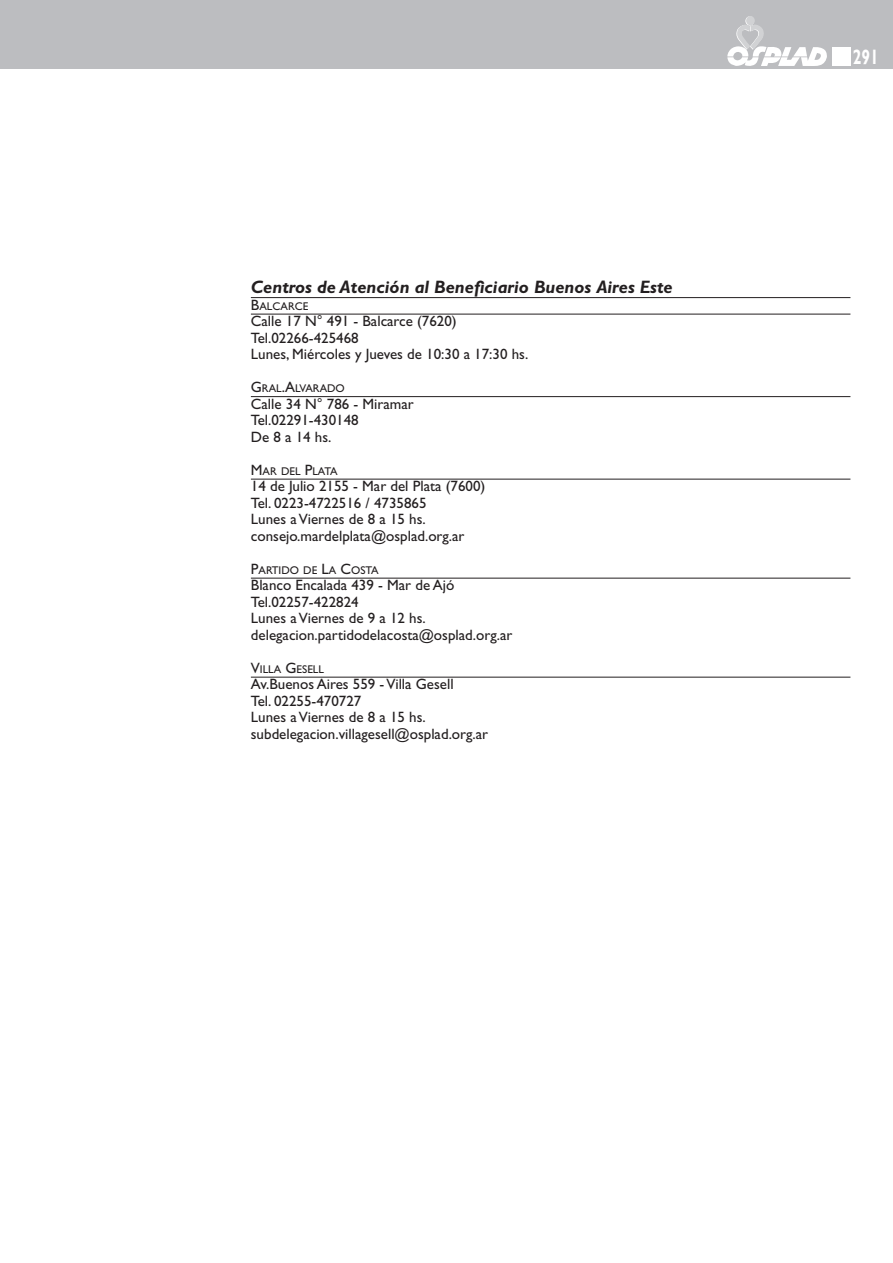
<style>
.page{position:relative;width:893px;height:1263px;background:#fff}
.page>*{position:absolute;margin:0;border:0;box-sizing:border-box;transform-origin:0 0}
.t1{font:700 21px "Gill Sans";color:#fff;scale:.75 1}
.t2{font:italic 700 18px "Gill Sans";color:#231f20}
.t3{font:15px/16.5px "Gill Sans";color:#231f20}
.t4{font:11.25px "Gill Sans";color:#231f20}
.s1{font-size:15px}
</style>
<div class="page">
<div style="left:0;top:0;width:893px;height:68px;background:#bcbdc0"></div>
<div style="left:746px;top:16px;width:9px;height:9px;background:#d1d2d4;border-radius:50%"></div>
<svg style="left:727px;top:24px;width:100px;height:42px"></svg>
<div style="left:832px;top:48px;width:18px;height:18px;background:#fff"></div>
<hr style="left:251px;top:297px;width:599px;height:1px;background:#231f20">
<hr style="left:251px;top:314px;width:599px;height:1px;background:#231f20">
<hr style="left:251px;top:396px;width:599px;height:1px;background:#231f20">
<hr style="left:251px;top:479px;width:599px;height:1px;background:#231f20">
<hr style="left:251px;top:578px;width:599px;height:1px;background:#231f20">
<hr style="left:251px;top:677px;width:599px;height:1px;background:#231f20">
<p class="t2" style="left:251px;top:277px;width:423px">Centros de Atención al Beneficiario Buenos Aires Este</p>
<p class="t4" style="left:251px;top:300px;width:59px"><span class="s1">B</span>ALCARCE</p>
<p class="t3" style="left:251px;top:313px;width:279px">Calle 17 N° 491 - Balcarce (7620)<br>Tel.02266-425468<br>Lunes, Miércoles y Jueves de 10:30 a 17:30 hs.</p>
<p class="t4" style="left:251px;top:382px;width:95px"><span class="s1">G</span>RAL<span class="s1">.A</span>LVARADO</p>
<p class="t3" style="left:251px;top:396px;width:164px">Calle 34 N° 786 - Miramar<br>Tel.02291-430148<br>De 8 a 14 hs.</p>
<p class="t4" style="left:251px;top:465px;width:88px"><span class="s1">M</span>AR DEL <span class="s1">P</span>LATA</p>
<p class="t3" style="left:251px;top:478px;width:236px">14 de Julio 2155 - Mar del Plata (7600)<br>Tel. 0223-4722516 / 4735865<br>Lunes a Viernes de 8 a 15 hs. consejo.mardelplata@osplad.org.ar</p>
<p class="t4" style="left:251px;top:564px;width:129px"><span class="s1">P</span>ARTIDO DE <span class="s1">L</span>A <span class="s1">C</span>OSTA</p>
<p class="t3" style="left:251px;top:577px;width:263px">Blanco Encalada 439 - Mar de Ajó<br>Tel.02257-422824<br>Lunes a Viernes de 9 a 12 hs. delegacion.partidodelacosta@osplad.org.ar</p>
<p class="t4" style="left:251px;top:663px;width:75px"><span class="s1">V</span>ILLA <span class="s1">G</span>ESELL</p>
<p class="t3" style="left:251px;top:676px;width:239px">Av.Buenos Aires 559 - Villa Gesell<br>Tel. 02255-470727<br>Lunes a Viernes de 8 a 15 hs. subdelegacion.villagesell@osplad.org.ar</p>
<h1 class="t1" style="left:853px;top:44px;width:36px">291</h1>
</div>
